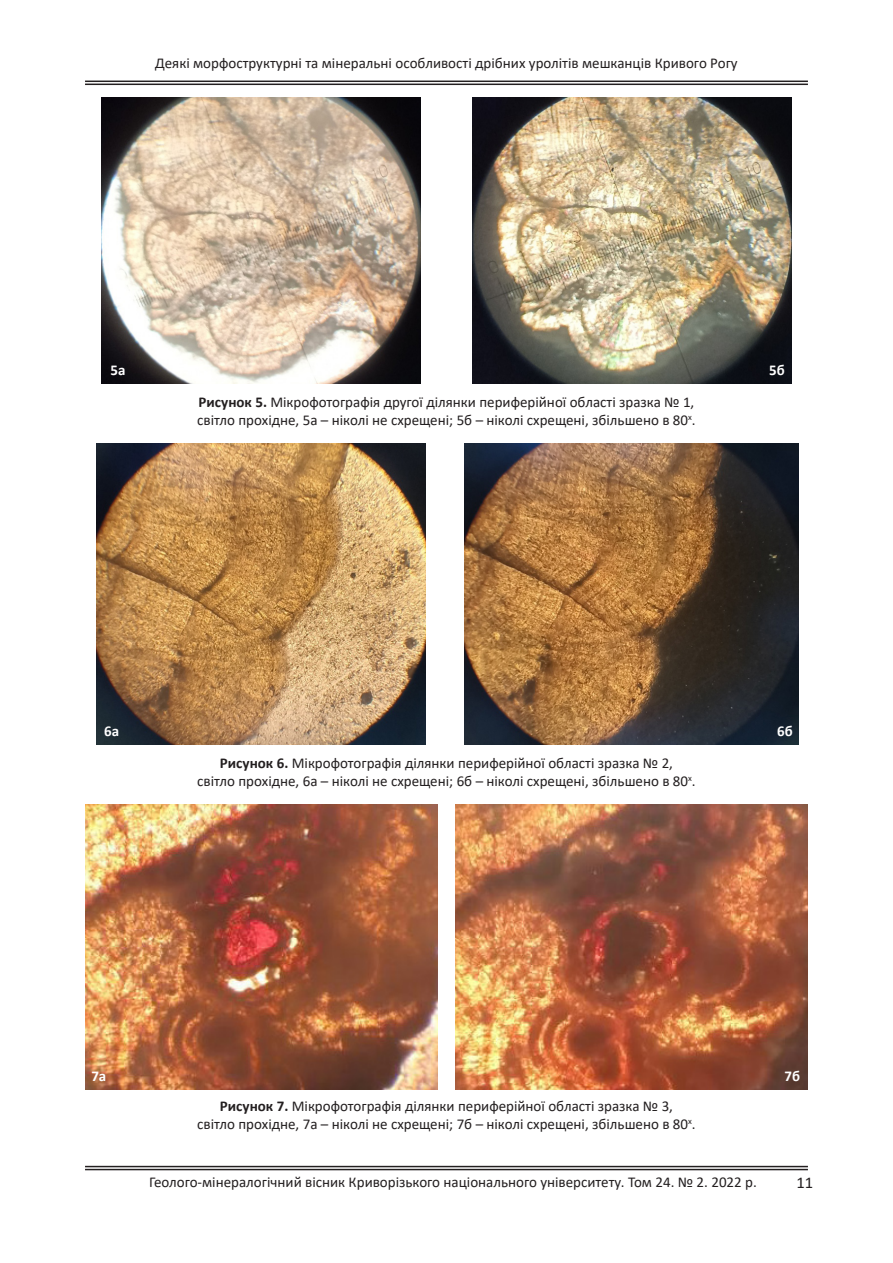
<style>
.page{position:relative;width:893px;height:1263px;background:#fff}
.page>*{position:absolute;margin:0;border:0;box-sizing:border-box;transform-origin:0 0}
.t1{font:16.5px "Calibri";color:#231f20}
.t2{font:15px "Calibri";color:#231f20}
.t3{font:700 15px "Calibri";color:#fff}
.s1{font-weight:700}
</style>
<div class="page">
<hr style="left:85px;top:1166px;width:723px;height:1px;background:#231f20">
<hr style="left:85px;top:1169px;width:723px;height:1px;background:#231f20">
<hr style="left:85px;top:81px;width:723px;height:1px;background:#231f20">
<hr style="left:85px;top:84px;width:723px;height:1px;background:#231f20">
<img style="left:102px;top:98px;width:319px;height:285px">
<img style="left:472px;top:98px;width:319px;height:285px">
<img style="left:97px;top:443px;width:329px;height:301px">
<img style="left:465px;top:443px;width:334px;height:301px">
<img style="left:85px;top:804px;width:352px;height:286px">
<img style="left:455px;top:804px;width:353px;height:286px">
<p class="t2" style="left:155px;top:53px;width:584px">Деякі морфоструктурні та мінеральні особливості дрібних уролітів мешканців Кривого Рогу</p>
<p class="t3" style="left:110px;top:359px;width:17px">5а</p>
<p class="t3" style="left:769px;top:359px;width:17px">5б</p>
<p class="t2" style="left:199px;top:391px;width:497px"><span class="s1">Рисунок 5.</span> Мікрофотографія другої ділянки периферійної області зразка № 1,</p>
<p class="t2" style="left:197px;top:409px;width:500px">світло прохідне, 5а – ніколі не схрещені; 5б – ніколі схрещені, збільшено в 80<sup>х</sup>.</p>
<p class="t3" style="left:104px;top:720px;width:17px">6а</p>
<p class="t3" style="left:777px;top:720px;width:17px">6б</p>
<p class="t2" style="left:220px;top:753px;width:455px"><span class="s1">Рисунок 6.</span> Мікрофотографія ділянки периферійної області зразка № 2,</p>
<p class="t2" style="left:197px;top:771px;width:500px">світло прохідне, 6а – ніколі не схрещені; 6б – ніколі схрещені, збільшено в 80<sup>х</sup>.</p>
<p class="t3" style="left:91px;top:1066px;width:17px">7а</p>
<p class="t3" style="left:784px;top:1066px;width:17px">7б</p>
<p class="t2" style="left:220px;top:1096px;width:455px"><span class="s1">Рисунок 7.</span> Мікрофотографія ділянки периферійної області зразка № 3,</p>
<p class="t2" style="left:197px;top:1114px;width:500px">світло прохідне, 7а – ніколі не схрещені; 7б – ніколі схрещені, збільшено в 80<sup>х</sup>.</p>
<p class="t2" style="left:149px;top:1172px;width:609px">Геолого-мінералогічний вісник Криворізького національного університету. Том 24. № 2. 2022 р.</p>
<p class="t1" style="left:796px;top:1171px;width:18px">11</p>
</div>
